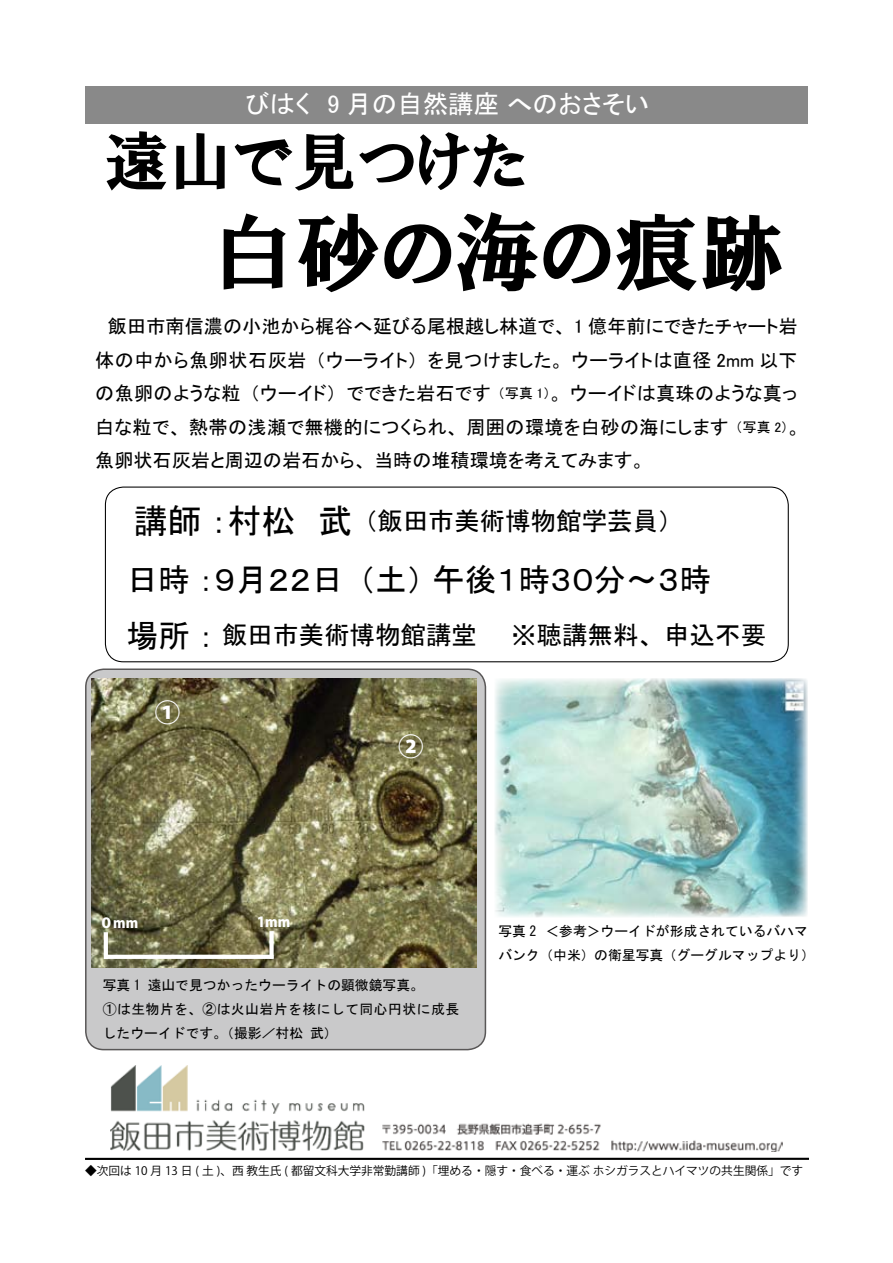
<style>
.page{position:relative;width:893px;height:1263px;background:#fff}
.page>*{position:absolute;margin:0;border:0;box-sizing:border-box;transform-origin:0 0}
.t1{font:85.05px "HGP Soei Presence EB";color:#000}
.t2{font:63.75px "HGP Soei Presence EB";color:#000}
.t3{font:34.05px "MS P Gothic";color:#000}
.t4{font:31.95px "MS P Gothic";color:#000}
.t5{font:25.5px "MS P Gothic";color:#000}
.t6{font:25.5px "MS P Gothic";color:#fff}
.t7{font:800 25.5px "Koz Go Pro";color:#fff}
.t8{font:19.2px/33.5px "MS P Gothic";letter-spacing:.015em;color:#000;text-align:right}
.t9{font:13.8px/24.2px "MS Gothic";color:#000}
.t10{font:13.8px "MS Gothic";letter-spacing:.035em;color:#000}
.t11{font:13.8px "MS P Gothic";color:#000}
.t12{font:800 13.8px "Koz Go Pro";color:#fff}
.t13{font:11.7px "Koz Go Pro";color:#000}
.s1{font-size:19.2px}
</style>
<div class="page">
<img style="left:111px;top:1066px;width:672px;height:86px">
<div style="left:85px;top:86px;width:723px;height:38px;background:#898989"></div>
<div style="left:105px;top:486px;width:684px;height:176px;border:1px solid #000;border-radius:18px"></div>
<hr style="left:85px;top:1158px;width:724px;height:2px;background:#000">
<div style="left:86px;top:669px;width:399px;height:380px;background:#c9c9ca;border-radius:18px"></div>
<div style="left:85px;top:668px;width:401px;height:382px;border:2px solid #595757;border-radius:18px"></div>
<img style="left:91px;top:679px;width:386px;height:288px">
<img style="left:495px;top:678px;width:313px;height:239px">
<hr style="left:106px;top:955px;width:168px;height:4px;background:#fff">
<div style="left:269px;top:931px;width:5px;height:27px;background:#fff"></div>
<hr style="left:104px;top:932px;width:4px;height:27px;background:#fff">
<h3 class="t6" style="left:245px;top:91px;width:406px">びはく　9 月の自然講座へのおさそい</h3>
<h2 class="t2" style="left:105px;top:129px;width:423px">遠山で見つけた</h2>
<h1 class="t1" style="left:211px;top:209px;width:575px">白砂の海の痕跡</h1>
<p class="t8" style="left:95px;top:309px;width:704px">　飯田市南信濃の小池から梶谷へ延びる尾根越し林道で、 1 億年前にできたチャート岩を見つけました。ウーライトは直径 2mm 以下</p>
<p class="t8" style="left:95px;top:343px;width:213px">体の中から魚卵状石灰岩</p>
<p class="t8" style="left:316px;top:343px;width:103px">（ウーライト）</p>
<p class="t8" style="left:95px;top:376px;width:147px">の魚卵のような粒</p>
<p class="t8" style="left:250px;top:376px;width:88px">（ウーイド）</p>
<p class="t8" style="left:346px;top:376px;width:146px">でできた岩石です</p>
<p class="t11" style="left:498px;top:386px;width:67px">（写真 1）<span class="s1">。</span></p>
<p class="t8" style="left:570px;top:376px;width:229px">ウーイドは真珠のような真っ</p>
<p class="t8" style="left:95px;top:410px;width:635px;text-align:left">白な粒で、熱帯の浅瀬で無機的につくられ、周囲の環境を白砂の海にします魚卵状石灰岩と周辺の岩石から、当時の堆積環境を考えてみます。</p>
<p class="t11" style="left:736px;top:420px;width:67px">（写真 <span class="s1">。</span>( 2</p>
<h3 class="t3" style="left:134px;top:504px;width:220px">講師：村松　武</h3>
<h3 class="t5" style="left:365px;top:508px;width:308px">（飯田市美術博物館学芸員(</h3>
<h3 class="t4" style="left:359px;top:563px;width:354px">土（ ）午後１時３０分～３時</h3>
<h3 class="t4" style="left:126px;top:563px;width:218px">日時：９月２２日</h3>
<h3 class="t5" style="left:222px;top:622px;width:546px">飯田市美術博物館講堂　　※聴講無料、申込不要</h3>
<h3 class="t4" style="left:126px;top:619px;width:89px">場所：</h3>
<h3 class="t7" style="left:155px;top:696px;width:27px">1</h3>
<h3 class="t7" style="left:398px;top:730px;width:27px">2</h3>
<p class="t12" style="left:99px;top:914px;width:40px">０mm</p>
<p class="t12" style="left:257px;top:913px;width:35px">1mm</p>
<p class="t9" style="left:148px;top:973px;width:278px">遠山で見つかったウーライトの顕微鏡写真。</p>
<p class="t9" style="left:103px;top:973px;width:40px">写真1</p>
<p class="t10" style="left:103px;top:1002px;width:358px">①は生物片を、②は火山岩片を核にして同心円状に成長</p>
<p class="t9" style="left:310px;top:1021px;width:29px">武(</p>
<p class="t9" style="left:103px;top:1021px;width:202px">したウーイドです。（撮影／村松</p>
<p class="t9" style="left:545px;top:919px;width:264px">＜参考＞ウーイドが形成されているバハマ</p>
<p class="t9" style="left:498px;top:919px;width:318px">写真2<br>バンク（中米）の衛星写真（グーグルマップより(</p>
<p class="t13" style="left:85px;top:1163px;width:720px">◆次回は 10 月 13 日 土( )、西教生氏 ( 都留文科大学非常勤講師 )「埋める・隠す・食べる・運ぶホシガラスとハイマツの共生関係」です</p>
</div>
